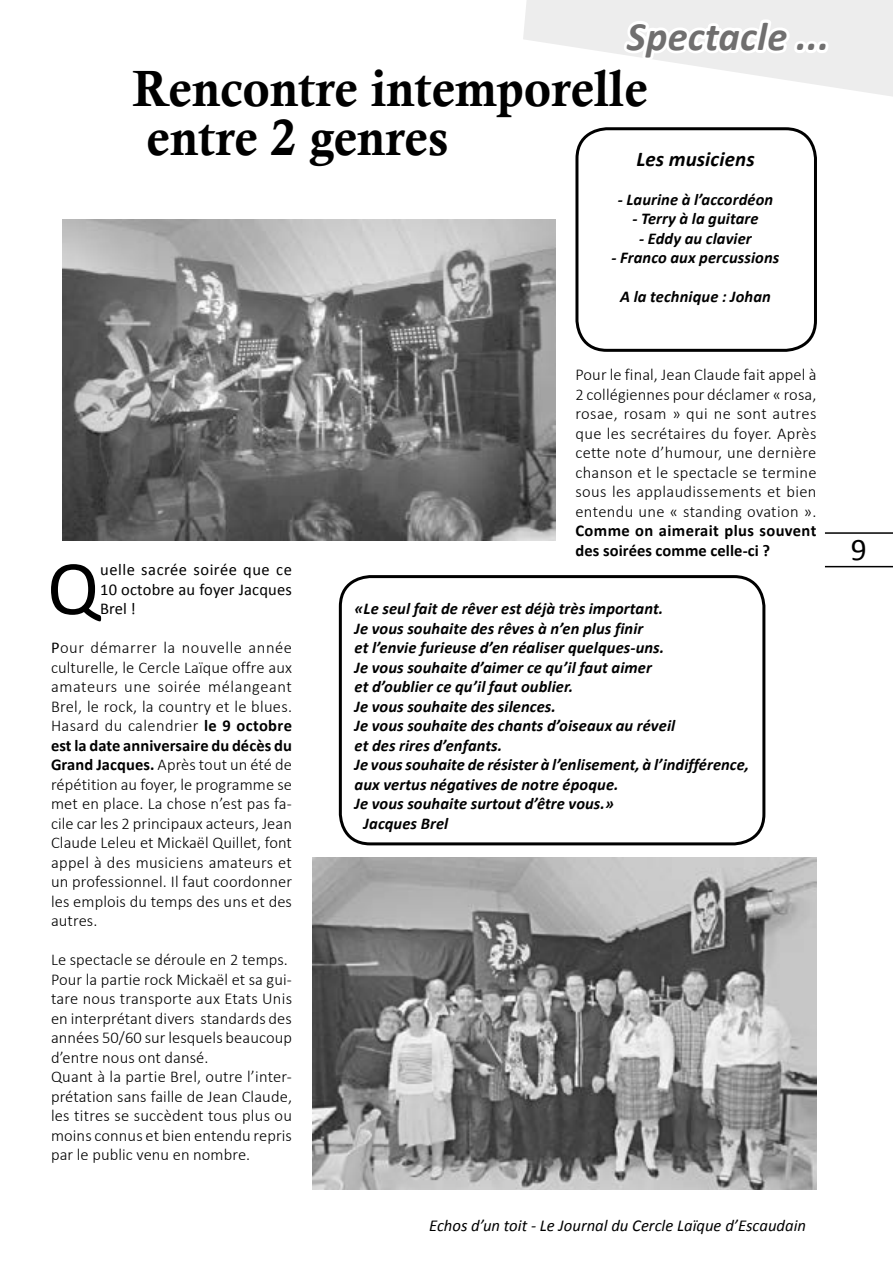
<style>
.page{position:relative;width:893px;height:1263px;background:#fff}
.page>*{position:absolute;margin:0;border:0;box-sizing:border-box;transform-origin:0 0}
.t1{font:78px "Calibri";color:#000}
.t2{font:51px/49.5px "Calis MT Bol";color:#000}
.t3{font:italic 700 40.5px "Calibri";letter-spacing:.005em;color:#706f6f}
.t4{font:31.5px "Calibri";color:#000}
.t5{font:italic 700 21px "Calibri";letter-spacing:.005em;color:#000}
.t6{font:italic 16.65px "Calibri";color:#000}
.t7{font:300 16.5px/19.5px "Calibri";letter-spacing:.005em;color:#000;text-align:justify}
.t8{font:italic 700 16.5px "Calibri";letter-spacing:.005em;color:#000}
.t9{font:16.5px/19.5px "Calibri";letter-spacing:.01em;color:#000;text-align:justify}
.t10{font:700 16.5px/19.5px "Calibri";letter-spacing:.015em;color:#000}
.s1{font-weight:400}
.s2{font-weight:700}
</style>
<div class="page">
<hr style="left:825px;top:532px;width:68px;height:2px;background:#000">
<hr style="left:825px;top:566px;width:68px;height:1px;background:#000">
<svg style="left:523px;top:0;width:370px;height:97px"></svg>
<img style="left:63px;top:220px;width:492px;height:321px">
<img style="left:313px;top:858px;width:504px;height:331px">
<div style="left:575px;top:127px;width:242px;height:225px;border:3px solid #000;border-radius:30px"></div>
<div style="left:339px;top:575px;width:426px;height:270px;border:3px solid #000;border-radius:30px"></div>
<h3 class="t3" style="left:627px;top:11px;width:204px">Spectacle ...</h3>
<h2 class="t2" style="left:133px;top:64px;width:516px">Rencontre intemporelle entre 2 genres</h2>
<p class="t5" style="left:636px;top:145px;width:120px">Les musiciens</p>
<p class="t8" style="left:618px;top:189px;width:157px">- Laurine à l’accordéon</p>
<p class="t8" style="left:632px;top:208px;width:128px">- Terry à la guitare</p>
<p class="t8" style="left:639px;top:228px;width:114px">- Eddy au clavier</p>
<p class="t8" style="left:612px;top:247px;width:169px">- Franco aux percussions</p>
<p class="t8" style="left:620px;top:286px;width:152px">A la technique : Johan</p>
<h1 class="t1" style="left:47px;top:539px;width:54px">Q</h1>
<p class="t9" style="left:100px;top:560px;width:193px">uelle sacrée soirée que ce 10 octobre au foyer Jacques Brel !</p>
<p class="t7" style="left:51px;top:638px;width:243px"><span class="s1">P</span>our démarrer la nouvelle année culturelle, le Cercle Laïque offre aux amateurs une soirée mélangeant Brel, le rock, la country et le blues.<br>Hasard du calendrier <span class="s2">le 9 octobre est la date anniversaire du décès du Grand Jacques.</span> Après tout un été de répétition au foyer, le programme se met en place. La chose n’est pas fa&shy;cile car les 2 principaux acteurs, Jean Claude Leleu et Mickaël Quillet, font appel à des musiciens amateurs et un professionnel. Il faut coordonner les emplois du temps des uns et des autres.</p>
<p class="t7" style="left:51px;top:950px;width:243px;text-align:left">Le spectacle se déroule en 2 temps.<br>Pour la partie rock Mickaël et sa gui&shy;tare nous transporte aux Etats Unis en interprétant divers standards des années 50/60 sur lesquels beaucoup d’entre nous ont dansé.<br>Quant à la partie Brel, outre l’inter&shy;prétation sans faille de Jean Claude, les titres se succèdent tous plus ou moins connus et bien entendu repris par le public venu en nombre.</p>
<p class="t7" style="left:575px;top:365px;width:243px">Pour le final, Jean Claude fait appel à 2 collégiennes pour déclamer « rosa, rosae, rosam » qui ne sont autres que les secrétaires du foyer. Après cette note d’humour, une dernière chanson et le spectacle se termine sous les applaudissements et bien entendu une « standing ovation ».</p>
<p class="t10" style="left:575px;top:521px;width:242px">Comme on aimerait plus souvent des soirées comme celle-ci ?</p>
<p class="t8" style="left:355px;top:598px;width:310px">«Le seul fait de rêver est déjà très important.</p>
<p class="t8" style="left:355px;top:618px;width:290px">Je vous souhaite des rêves à n’en plus finir</p>
<p class="t8" style="left:355px;top:637px;width:311px">et l’envie furieuse d’en réaliser quelques-uns.</p>
<p class="t8" style="left:355px;top:657px;width:299px">Je vous souhaite d’aimer ce qu’il faut aimer</p>
<p class="t8" style="left:355px;top:676px;width:220px">et d’oublier ce qu’il faut oublier.</p>
<p class="t8" style="left:355px;top:696px;width:203px">Je vous souhaite des silences.</p>
<p class="t8" style="left:355px;top:715px;width:322px">Je vous souhaite des chants d’oiseaux au réveil</p>
<p class="t8" style="left:355px;top:735px;width:149px">et des rires d’enfants.</p>
<p class="t8" style="left:355px;top:754px;width:396px">Je vous souhaite de résister à l’enlisement, à l’indifférence,</p>
<p class="t8" style="left:355px;top:774px;width:266px">aux vertus négatives de notre époque.</p>
<p class="t8" style="left:355px;top:793px;width:261px">Je vous souhaite surtout d’être vous.»</p>
<p class="t8" style="left:364px;top:813px;width:86px">Jacques Brel</p>
<p class="t6" style="left:429px;top:1214px;width:378px">Echos d’un toit - Le Journal du Cercle Laïque d’Escaudain</p>
<h3 class="t4" style="left:851px;top:530px;width:17px">9</h3>
</div>
